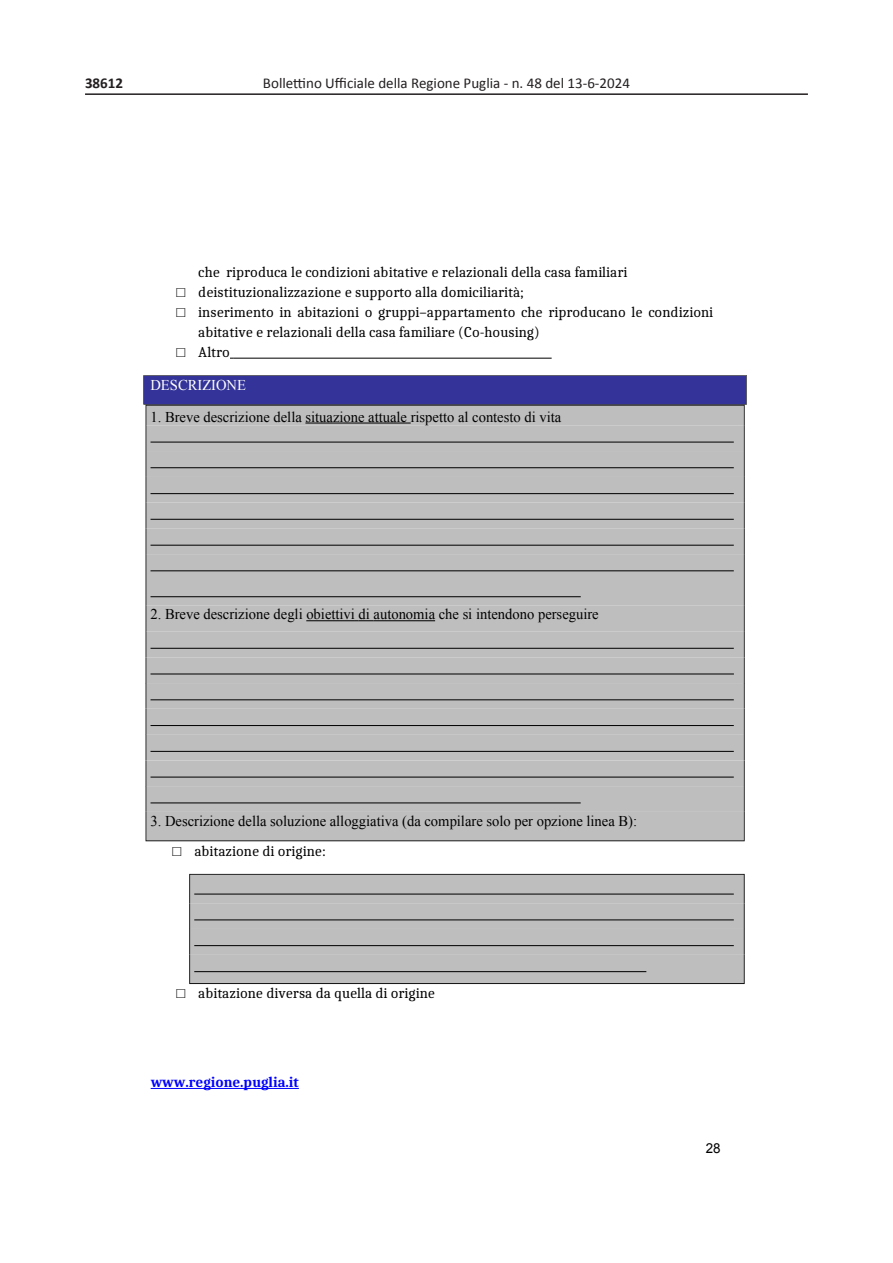
<style>
.page{position:relative;width:893px;height:1263px;background:#fff}
.page>*{position:absolute;margin:0;border:0;box-sizing:border-box;transform-origin:0 0}
.t1{font:15px/19.8px "Caladea";color:#000}
.t2{font:15px "Times New Roman";color:#000}
.t3{font:15px "Calibri";color:#231f20}
.t4{font:700 15px "Caladea";color:#00f}
.t5{font:15px "Times New Roman";color:#fff}
.t6{font:700 15px "Calibri";color:#231f20}
.t7{font:13.65px "Arial";color:#000}
.s1{font-family:"Liberation Serif"}
</style>
<div class="page">
<hr style="left:85px;top:93px;width:723px;height:2px;background:#231f20">
<svg style="left:143px;top:375px;width:604px;height:466px;background:#afafb5"></svg>
<svg style="left:189px;top:874px;width:556px;height:110px;background:#b4b4b4"></svg>
<hr style="left:233px;top:358px;width:319px;height:1px;background:#000">
<hr style="left:151px;top:1088px;width:148px;height:1px;background:#00f">
<p class="t6" style="left:85px;top:72px;width:40px">38612</p>
<p class="t3" style="left:263px;top:74px;width:369px">Bollettino Ufficiale della Regione Puglia - n. 48 del 13-6-2024</p>
<p class="t1" style="left:198px;top:263px;width:431px">che riproduca le condizioni abitative e relazionali della casa familiari</p>
<p class="t1" style="left:176px;top:283px;width:349px"><span class="s1">□</span> deistituzionalizzazione e supporto alla domiciliarità;</p>
<p class="t1" style="left:198px;top:303px;width:516px;text-indent:-22px"><span class="s1">□</span> inserimento in abitazioni o gruppi–appartamento che riproducano le condizioni abitative e relazionali della casa familiare (Co-housing)</p>
<p class="t1" style="left:176px;top:343px;width:55px"><span class="s1">□</span> Altro</p>
<p class="t5" style="left:151px;top:379px;width:97px">DESCRIZIONE</p>
<p class="t2" style="left:150px;top:411px;width:412px">1. Breve descrizione della situazione attuale rispetto al contesto di vita</p>
<p class="t2" style="left:150px;top:609px;width:450px">2. Breve descrizione degli obiettivi di autonomia che si intendono perseguire</p>
<p class="t2" style="left:150px;top:815px;width:488px">3. Descrizione della soluzione alloggiativa (da compilare solo per opzione linea B):</p>
<p class="t1" style="left:173px;top:842px;width:155px"><span class="s1">□</span> abitazione di origine:</p>
<p class="t1" style="left:176px;top:985px;width:260px"><span class="s1">□</span> abitazione diversa da quella di origine</p>
<p class="t4" style="left:151px;top:1076px;width:150px">www.regione.puglia.it</p>
<p class="t7" style="left:706px;top:1139px;width:16px">28</p>
</div>
